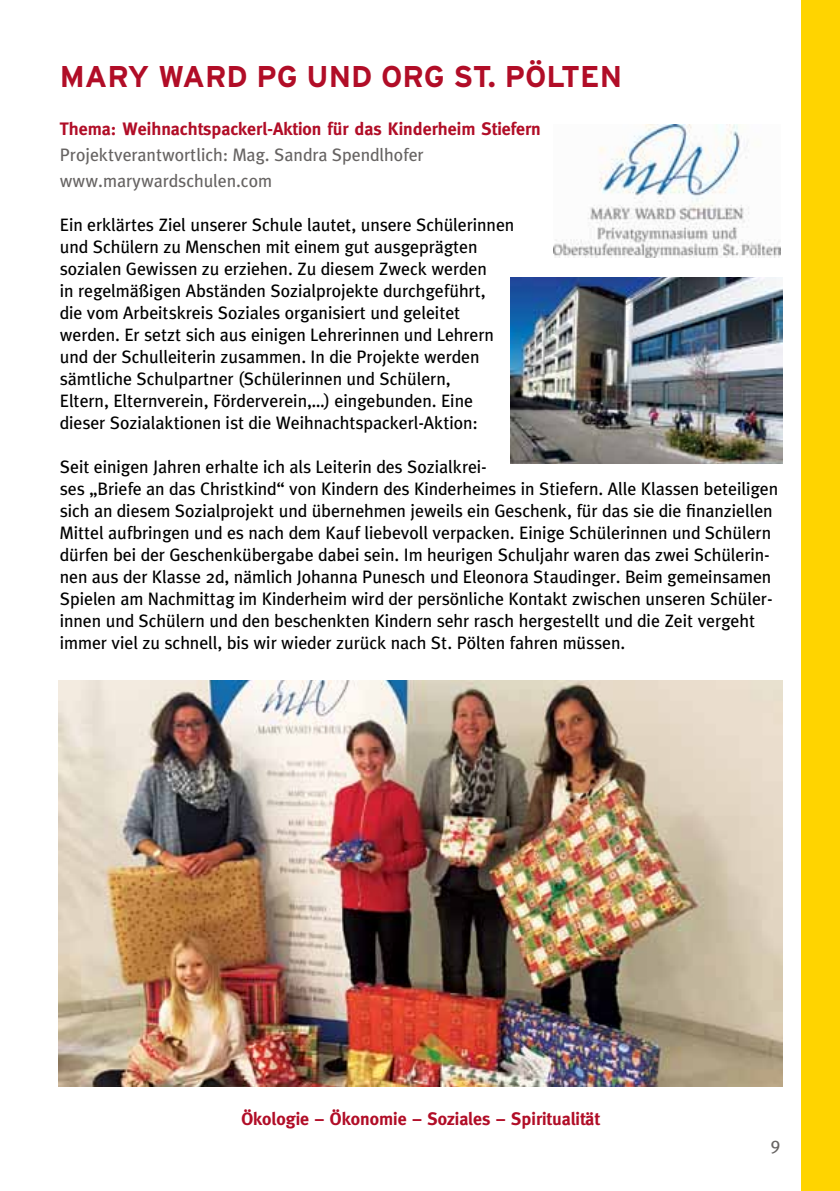
<style>
.page{position:relative;width:840px;height:1191px;background:#fff}
.page>*{position:absolute;margin:0;border:0;box-sizing:border-box;transform-origin:0 0}
.t1{font:700 30px "Interstate";color:#b10d27}
.t2{font:18px/22px "Meta";color:#000}
.t3{font:700 18px "Meta";color:#b10d27}
.t4{font:18px/26px "Meta";color:#676463}
</style>
<div class="page">
<div style="left:800px;top:0;width:39px;height:1191px;background:#ffd400"></div>
<img style="left:58px;top:680px;width:724px;height:406px">
<img style="left:553px;top:125px;width:227px;height:133px">
<img style="left:510px;top:277px;width:272px;height:186px">
<h1 class="t1" style="left:60px;top:59px;width:563px">MARY WARD PG UND ORG ST. PÖLTEN</h1>
<p class="t3" style="left:60px;top:118px;width:482px">Thema: Weihnachtspackerl-Aktion für das Kinderheim Stiefern</p>
<p class="t4" style="left:60px;top:141px;width:365px">Projektverantwortlich: Mag. Sandra Spendlhofer www.marywardschulen.com</p>
<p class="t2" style="left:60px;top:213px;width:455px">Ein erklärtes Ziel unserer Schule lautet, unsere Schülerinnen und Schülern zu Menschen mit einem gut ausgeprägten sozialen Gewissen zu erziehen. Zu diesem Zweck werden<br>in regelmäßigen Abständen Sozialprojekte durchgeführt,<br>die vom Arbeitskreis Soziales organisiert und geleitet werden. Er setzt sich aus einigen Lehrerinnen und Lehrern und der Schulleiterin zusammen. In die Projekte werden sämtliche Schulpartner (Schülerinnen und Schülern,<br>Eltern, Elternverein, Förderverein,…) eingebunden. Eine dieser Sozialaktionen ist die Weihnachtspackerl-Aktion:</p>
<p class="t2" style="left:60px;top:455px;width:719px">Seit einigen Jahren erhalte ich als Leiterin des Sozialkrei-<br>ses „Briefe an das Christkind“ von Kindern des Kinderheimes in Stiefern. Alle Klassen beteiligen sich an diesem Sozialprojekt und übernehmen jeweils ein Geschenk, für das sie die finanziellen Mittel aufbringen und es nach dem Kauf liebevoll verpacken. Einige Schülerinnen und Schülern dürfen bei der Geschenkübergabe dabei sein. Im heurigen Schuljahr waren das zwei Schülerin&shy;nen aus der Klasse 2d, nämlich Johanna Punesch und Eleonora Staudinger. Beim gemeinsamen Spielen am Nachmittag im Kinderheim wird der persönliche Kontakt zwischen unseren Schüler&shy;innen und Schülern und den beschenkten Kindern sehr rasch hergestellt und die Zeit vergeht immer viel zu schnell, bis wir wieder zurück nach St. Pölten fahren müssen.</p>
<p class="t3" style="left:241px;top:1108px;width:360px">Ökologie – Ökonomie – Soziales – Spiritualität</p>
<p class="t4" style="left:770px;top:1130px;width:11px">9</p>
</div>
